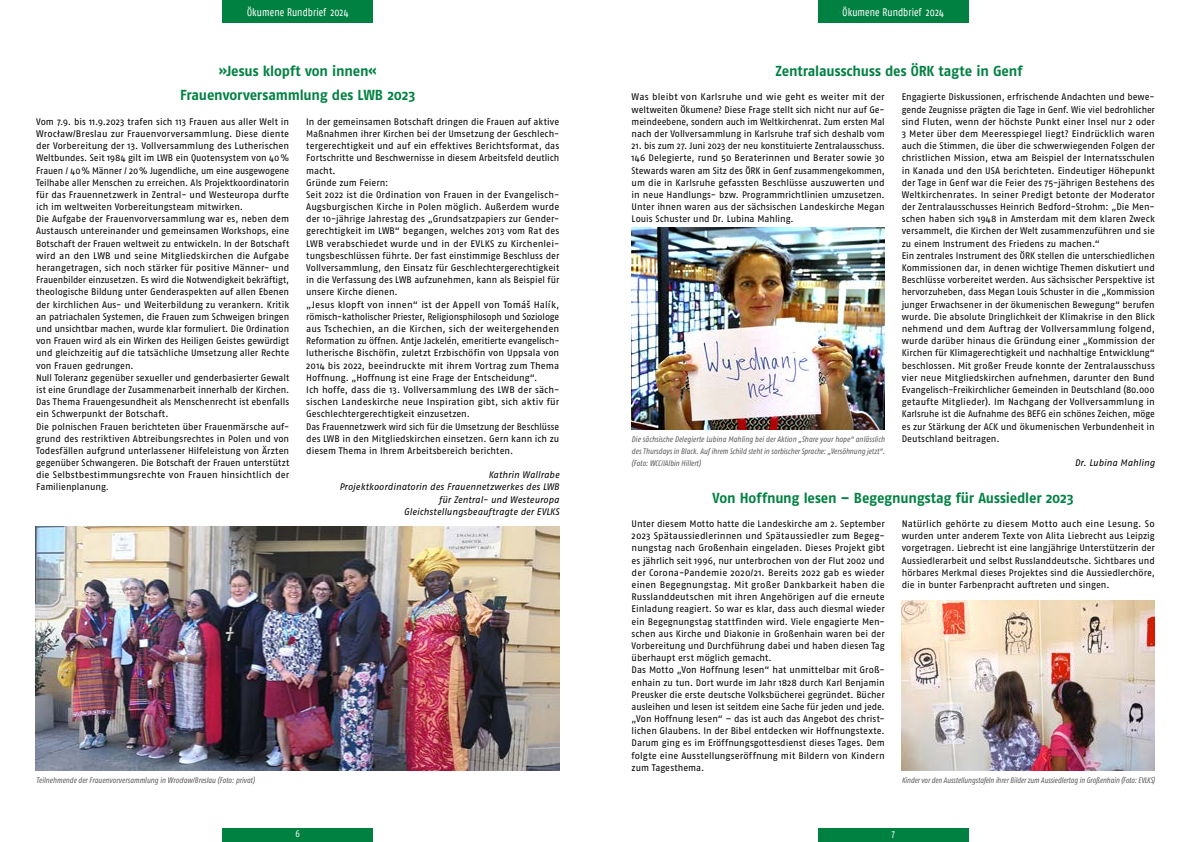
<style>
.page{position:relative;width:1191px;height:842px;background:#fff}
.page>*{position:absolute;margin:0;border:0;box-sizing:border-box;transform-origin:0 0}
.t1{font:700 14.5px/24.4px "Fago No";letter-spacing:-.01em;color:#008142;text-align:center;scale:.96 1}
.t2{font:11px "Fago Co";letter-spacing:.01em;color:#fff;scale:.96 1}
.t3{font:10px "Fago Co";color:#fff;scale:.96 1}
.t4{font:9.5px/12.2px "Fago No";color:#000}
.t5{font:9.5px/12.2px "Fago No";color:#000;text-align:justify;scale:.95 1}
.t6{font:italic 9.5px/12.2px "Fago No";letter-spacing:.005em;color:#000;text-align:right}
.t7{font:italic 8px/12.2px "Fago Co";color:#565655;text-align:justify}
.t8{font:italic 8px "Fago Co";color:#565655;scale:.95 1}
</style>
<div class="page">
<div style="left:222px;top:828px;width:151px;height:14px;background:#008142"></div>
<div style="left:818px;top:828px;width:150px;height:14px;background:#008142"></div>
<div style="left:222px;top:0;width:151px;height:23px;background:#008142"></div>
<div style="left:818px;top:0;width:150px;height:23px;background:#008142"></div>
<img style="left:36px;top:526px;width:523px;height:245px">
<img style="left:631px;top:227px;width:253px;height:202px">
<img style="left:901px;top:600px;width:253px;height:171px">
<p class="t2" style="left:247px;top:6px;width:107px">Ökumene Rundbrief 2024</p>
<p class="t2" style="left:842px;top:6px;width:107px">Ökumene Rundbrief 2024</p>
<h1 class="t1" style="left:180px;top:59px;width:246px">»Jesus klopft von innen«<br>Frauenvorversammlung des LWB 2023</h1>
<p class="t4" style="left:36px;top:115px;width:255px">Vom 7.9. bis 11.9.2023 trafen sich 113 Frauen aus aller Welt in Wrocław/Breslau zur Frauenvorversammlung. Diese diente der Vorbereitung der 13. Vollversammlung des Lutherischen Weltbundes. Seit 1984 gilt im LWB ein Quotensystem von 40% Frauen / 40% Männer / 20% Jugendliche, um eine ausgewogene Teilhabe aller Menschen zu erreichen. Als Projektkoordinatorin für das Frauennetzwerk in Zentral- und Westeuropa durfte ich im weltweiten Vorbereitungsteam mitwirken.<br>Die Aufgabe der Frauenvorversammlung war es, neben dem Austausch untereinander und gemeinsamen Workshops, eine Botschaft der Frauen weltweit zu entwickeln. In der Botschaft wird an den LWB und seine Mitgliedskirchen die Aufgabe herangetragen, sich noch stärker für positive Männer- und Frauenbilder einzusetzen. Es wird die Notwendigkeit bekräftigt, theologische Bildung unter Genderaspekten auf allen Ebenen der kirchlichen Aus- und Weiterbildung zu verankern. Kritik an patriachalen Systemen, die Frauen zum Schweigen bringen und unsichtbar machen, wurde klar formuliert. Die Ordination von Frauen wird als ein Wirken des Heiligen Geistes gewürdigt und gleichzeitig auf die tatsächliche Umsetzung aller Rechte von Frauen gedrungen.<br>Null Toleranz gegenüber sexueller und genderbasierter Gewalt ist eine Grundlage der Zusammenarbeit innerhalb der Kirchen.<br>Das Thema Frauengesundheit als Menschenrecht ist ebenfalls ein Schwerpunkt der Botschaft.<br>Die polnischen Frauen berichteten über Frauenmärsche auf&shy;grund des restriktiven Abtreibungsrechtes in Polen und von Todesfällen aufgrund unterlassener Hilfeleistung von Ärzten gegenüber Schwangeren. Die Botschaft der Frauen unterstützt die Selbstbestimmungsrechte von Frauen hinsichtlich der Familienplanung.</p>
<p class="t4" style="left:306px;top:115px;width:255px">In der gemeinsamen Botschaft dringen die Frauen auf aktive Maßnahmen ihrer Kirchen bei der Umsetzung der Geschlech&shy;tergerechtigkeit und auf ein effektives Berichtsformat, das Fortschritte und Beschwernisse in diesem Arbeitsfeld deutlich macht.<br>Gründe zum Feiern:<br>Seit 2022 ist die Ordination von Frauen in der Evangelisch-Augsburgischen Kirche in Polen möglich. Außerdem wurde der 10-jährige Jahrestag des „Grundsatzpapiers zur Gender&shy;gerechtigkeit im LWB“ begangen, welches 2013 vom Rat des LWB verabschiedet wurde und in der EVLKS zu Kirchenlei&shy;tungsbeschlüssen führte. Der fast einstimmige Beschluss der Vollversammlung, den Einsatz für Geschlechtergerechtigkeit in die Verfassung des LWB aufzunehmen, kann als Beispiel für unsere Kirche dienen.<br>„Jesus klopft von innen“ ist der Appell von Tomáš Halík, römisch-katholischer Priester, Religionsphilosoph und Soziologe aus Tschechien, an die Kirchen, sich der weitergehenden Reformation zu öffnen. Antje Jackelén, emeritierte evangelisch&shy;lutherische Bischöfin, zuletzt Erzbischöfin von Uppsala von 2014 bis 2022, beeindruckte mit ihrem Vortrag zum Thema Hoffnung. „Hoffnung ist eine Frage der Entscheidung“.<br>Ich hoffe, dass die 13. Vollversammlung des LWB der säch&shy;sischen Landeskirche neue Inspiration gibt, sich aktiv für Geschlechtergerechtigkeit einzusetzen.<br>Das Frauennetzwerk wird sich für die Umsetzung der Beschlüsse des LWB in den Mitgliedskirchen einsetzen. Gern kann ich zu diesem Thema in Ihrem Arbeitsbereich berichten.</p>
<p class="t6" style="left:339px;top:469px;width:221px">Kathrin Wallrabe<br>Projektkoordinatorin des Frauennetzwerkes des LWB für Zentral- und Westeuropa Gleichstellungsbeauftragte der EVLKS</p>
<p class="t7" style="left:36px;top:774px;width:220px">Teilnehmende der Frauenvorversammlung in Wrocław/Breslau (Foto: privat)</p>
<h1 class="t1" style="left:775px;top:59px;width:259px">Zentralausschuss des ÖRK tagte in Genf</h1>
<p class="t4" style="left:631px;top:91px;width:255px;text-align:justify">Was bleibt von Karlsruhe und wie geht es weiter mit der weltweiten Ökumene? Diese Frage stellt sich nicht nur auf Ge&shy;meindeebene, sondern auch im Weltkirchenrat. Zum ersten Mal nach der Vollversammlung in Karlsruhe traf sich deshalb vom</p>
<p class="t5" style="left:631px;top:140px;width:268px">21. bis zum 27. Juni 2023 der neu konstituierte Zentralausschuss.<br>146 Delegierte, rund 50 Beraterinnen und Berater sowie 30<br>Stewards waren am Sitz des ÖRK in Genf zusammengekommen, um die in Karlsruhe gefassten Beschlüsse auszuwerten und in neue Handlungs- bzw. Programmrichtlinien umzusetzen.<br>Unter ihnen waren aus der sächsischen Landeskirche Megan Louis Schuster und Dr. Lubina Mahling.</p>
<p class="t4" style="left:901px;top:91px;width:255px">Engagierte Diskussionen, erfrischende Andachten und bewe&shy;gende Zeugnisse prägten die Tage in Genf. Wie viel bedrohlicher sind Fluten, wenn der höchste Punkt einer Insel nur 2 oder 3 Meter über dem Meeresspiegel liegt? Eindrücklich waren auch die Stimmen, die über die schwerwiegenden Folgen der christlichen Mission, etwa am Beispiel der Internatsschulen in Kanada und den USA berichteten. Eindeutiger Höhepunkt der Tage in Genf war die Feier des 75-jährigen Bestehens des Weltkirchenrates. In seiner Predigt betonte der Moderator der Zentralausschusses Heinrich Bedford-Strohm: „Die Men&shy;schen haben sich 1948 in Amsterdam mit dem klaren Zweck versammelt, die Kirchen der Welt zusammenzuführen und sie zu einem Instrument des Friedens zu machen.“<br>Ein zentrales Instrument des ÖRK stellen die unterschiedlichen Kommissionen dar, in denen wichtige Themen diskutiert und Beschlüsse vorbereitet werden. Aus sächsischer Perspektive ist hervorzuheben, dass Megan Louis Schuster in die „Kommission junger Erwachsener in der ökumenischen Bewegung“ berufen wurde. Die absolute Dringlichkeit der Klimakrise in den Blick nehmend und dem Auftrag der Vollversammlung folgend, wurde darüber hinaus die Gründung einer „Kommission der Kirchen für Klimagerechtigkeit und nachhaltige Entwicklung“ beschlossen. Mit großer Freude konnte der Zentralausschuss vier neue Mitgliedskirchen aufnehmen, darunter den Bund Evangelisch-Freikirchlicher Gemeinden in Deutschland (80.000 getaufte Mitglieder). Im Nachgang der Vollversammlung in Karlsruhe ist die Aufnahme des BEFG ein schönes Zeichen, möge es zur Stärkung der ACK und ökumenischen Verbundenheit in Deutschland beitragen.</p>
<p class="t6" style="left:1074px;top:457px;width:82px">Dr. Lubina Mahling</p>
<p class="t7" style="left:631px;top:433px;width:255px">Die sächsische Delegierte Lubina Mahling bei der Aktion „Share your hope“ anlässlich des Thursdays in Black. Auf ihrem Schild steht in sorbischer Sprache: „Versöhnung jetzt“. (Foto: WCC//Albin Hillert)</p>
<h1 class="t1" style="left:712px;top:485px;width:378px">Von Hoffnung lesen – Begegnungstag für Aussiedler 2023</h1>
<p class="t4" style="left:631px;top:517px;width:255px">Unter diesem Motto hatte die Landeskirche am 2. September 2023 Spätaussiedlerinnen und Spätaussiedler zum Begeg&shy;nungstag nach Großenhain eingeladen. Dieses Projekt gibt es jährlich seit 1996, nur unterbrochen von der Flut 2002 und der Corona-Pandemie 2020/21. Bereits 2022 gab es wieder einen Begegnungstag. Mit großer Dankbarkeit haben die Russlanddeutschen mit ihren Angehörigen auf die erneute Einladung reagiert. So war es klar, dass auch diesmal wieder ein Begegnungstag stattfinden wird. Viele engagierte Men&shy;schen aus Kirche und Diakonie in Großenhain waren bei der Vorbereitung und Durchführung dabei und haben diesen Tag überhaupt erst möglich gemacht.<br>Das Motto „Von Hoffnung lesen“ hat unmittelbar mit Groß&shy;enhain zu tun. Dort wurde im Jahr 1828 durch Karl Benjamin Preusker die erste deutsche Volksbücherei gegründet. Bücher ausleihen und lesen ist seitdem eine Sache für jeden und jede. „Von Hoffnung lesen“ – das ist auch das Angebot des christ&shy;lichen Glaubens. In der Bibel entdecken wir Hoffnungstexte.<br>Darum ging es im Eröffnungsgottesdienst dieses Tages. Dem folgte eine Ausstellungseröffnung mit Bildern von Kindern zum Tagesthema.</p>
<p class="t4" style="left:901px;top:517px;width:255px;text-align:justify">Natürlich gehörte zu diesem Motto auch eine Lesung. So wurden unter anderem Texte von Alita Liebrecht aus Leipzig vorgetragen. Liebrecht ist eine langjährige Unterstützerin der Aussiedlerarbeit und selbst Russlanddeutsche. Sichtbares und hörbares Merkmal dieses Projektes sind die Aussiedlerchöre, die in bunter Farbenpracht auftreten und singen.</p>
<p class="t8" style="left:901px;top:776px;width:268px">Kinder vor den Ausstellungstafeln ihrer Bilder zum Aussiedlertag in Großenhain (Foto: EVLKS)</p>
<p class="t3" style="left:295px;top:827px;width:6px">6</p>
<p class="t3" style="left:891px;top:827px;width:5px">7</p>
</div>
